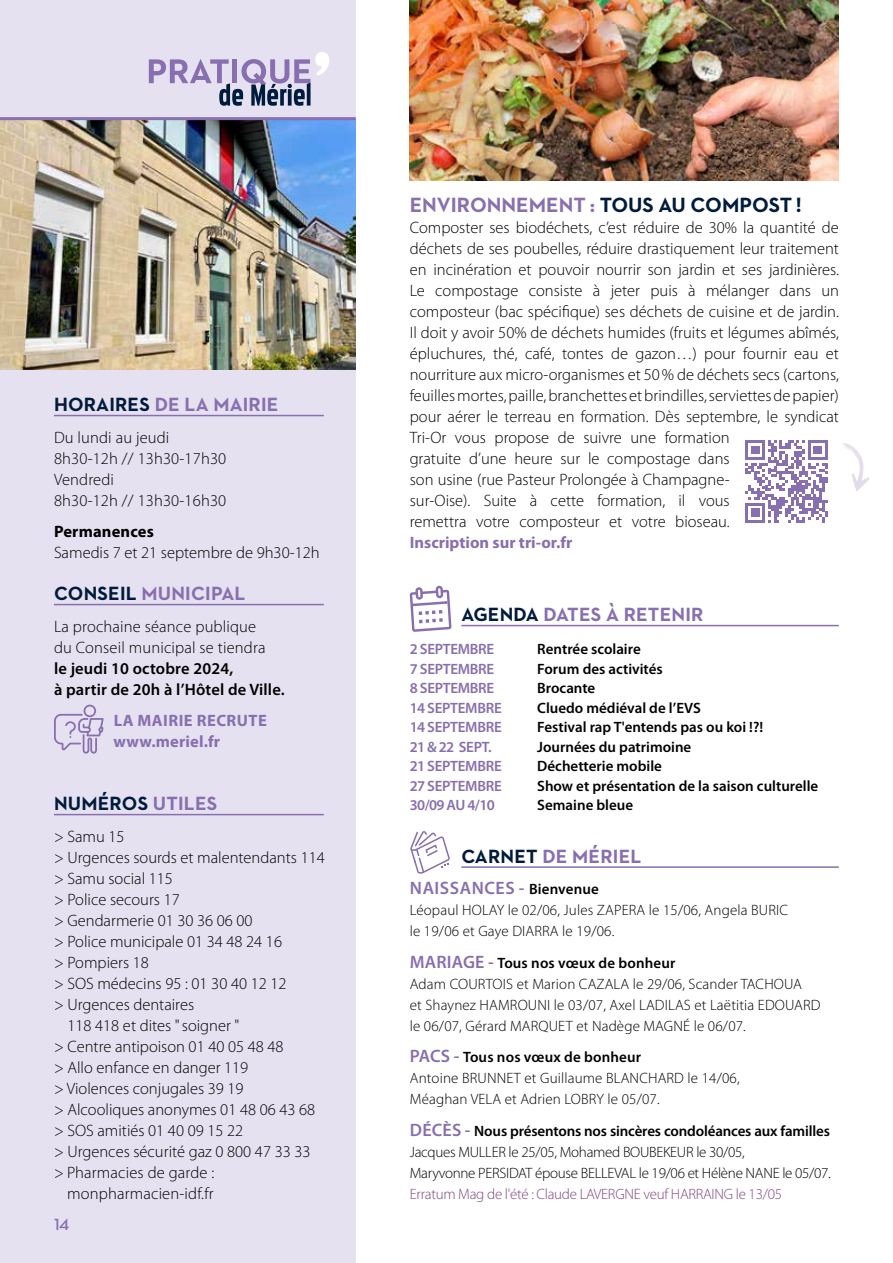
<style>
.page{position:relative;width:893px;height:1263px;background:#fff}
.page>*{position:absolute;margin:0;border:0;box-sizing:border-box;transform-origin:0 0}
.t1{font:700 21px "Neutraface 2 Text";color:#886faf}
.t2{font:700 19.5px "Neutraface 2 Text";letter-spacing:.01em;color:#886faf}
.t3{font:700 19.5px "Neutraface 2 Text";letter-spacing:.01em;color:#001b3b}
.t4{font:600 18px "Myriad Pro";letter-spacing:.03em;color:#886faf}
.t5{font:300 16.5px/21px "Myriad Pro";color:#000}
.t6{font:600 16.5px/21px "Myriad Pro";letter-spacing:.01em;color:#000}
.t7{font:700 16.5px/21px "Myriad Pro";letter-spacing:.03em;color:#886faf}
.t8{font:700 16.5px "Myriad Pro";letter-spacing:.01em;color:#886faf}
.t9{font:700 16.5px "Myriad Pro";letter-spacing:.01em;color:#000}
.t10{font:600 16.5px "Neutraface 2 Text";color:#886faf}
.t11{font:300 15px/21px "Myriad Pro";letter-spacing:.01em;color:#000}
.t12{font:600 15px "Myriad Pro";color:#000}
.t13{font:300 15px/21px "Myriad Pro";letter-spacing:-.02em;color:#000}
.t14{font:600 15px "Myriad Pro";letter-spacing:-.02em;color:#886faf}
.t15{font:300 15px "Myriad Pro";letter-spacing:-.02em;color:#824680}
.s1{color:#001b3b}
.s2{color:#886faf}
.s3{font-size:15px;color:#000}
.s4{font-weight:600;font-size:18px;color:#886faf}
.s5{font-weight:600}
</style>
<div class="page">
<div style="left:0;top:0;width:356px;height:1263px;background:#e6e1f1"></div>
<img style="left:0;top:120px;width:355px;height:249px">
<svg style="left:149px;top:52px;width:180px;height:54px"></svg>
<hr style="left:54px;top:415px;width:270px;height:1px;background:#886faf">
<hr style="left:54px;top:604px;width:270px;height:1px;background:#886faf">
<hr style="left:54px;top:814px;width:270px;height:1px;background:#886faf">
<hr style="left:0;top:117px;width:356px;height:3px;background:#886faf">
<hr style="left:461px;top:866px;width:378px;height:2px;background:#886faf">
<svg style="left:410px;top:831px;width:40px;height:42px"></svg>
<hr style="left:461px;top:625px;width:378px;height:1px;background:#886faf">
<svg style="left:410px;top:586px;width:42px;height:46px"></svg>
<svg style="left:54px;top:705px;width:50px;height:49px"></svg>
<img style="left:410px;top:0;width:429px;height:180px">
<svg style="left:745px;top:440px;width:83px;height:82px"></svg>
<svg style="left:843px;top:443px;width:27px;height:49px"></svg>
<p class="t2" style="left:54px;top:392px;width:226px"><span class="s1">HORAIRES</span> DE LA MAIRIE</p>
<p class="t5" style="left:54px;top:426px;width:174px">Du lundi au jeudi<br>8h30-12h // 13h30-17h30<br>Vendredi<br>8h30-12h // 13h30-16h30</p>
<p class="t9" style="left:54px;top:521px;width:101px">Permanences</p>
<p class="t5" style="left:54px;top:542px;width:267px">Samedis 7 et 21 septembre de 9h30-12h</p>
<p class="t2" style="left:54px;top:581px;width:193px"><span class="s1">CONSEIL</span> MUNICIPAL</p>
<p class="t5" style="left:54px;top:615px;width:213px">La prochaine séance publique du Conseil municipal se tiendra</p>
<p class="t6" style="left:54px;top:657px;width:232px">le jeudi 10 octobre 2024,<br>à partir de 20h à l’Hôtel de Ville.</p>
<p class="t7" style="left:114px;top:709px;width:155px">LA MAIRIE RECRUTE www.meriel.fr</p>
<p class="t3" style="left:54px;top:791px;width:165px">NUMÉROS <span class="s2">UTILES</span></p>
<p class="t5" style="left:54px;top:825px;width:72px">&gt; Samu 15</p>
<p class="t5" style="left:54px;top:846px;width:272px">&gt; Urgences sourds et malentendants 114</p>
<p class="t5" style="left:54px;top:867px;width:120px">&gt; Samu social 115</p>
<p class="t5" style="left:54px;top:888px;width:127px">&gt; Police secours 17</p>
<p class="t5" style="left:54px;top:909px;width:200px">&gt; Gendarmerie 01 30 36 06 00</p>
<p class="t5" style="left:54px;top:930px;width:230px">&gt; Police municipale 01 34 48 24 16</p>
<p class="t5" style="left:54px;top:951px;width:96px">&gt; Pompiers 18</p>
<p class="t5" style="left:54px;top:972px;width:234px">&gt; SOS médecins 95 : 01 30 40 12 12</p>
<p class="t5" style="left:54px;top:993px;width:142px">&gt; Urgences dentaires</p>
<p class="t5" style="left:67px;top:1014px;width:173px">118 418 et dites "soigner "</p>
<p class="t5" style="left:54px;top:1035px;width:231px">&gt; Centre antipoison 01 40 05 48 48</p>
<p class="t5" style="left:54px;top:1056px;width:196px">&gt; Allo enfance en danger 119</p>
<p class="t5" style="left:54px;top:1077px;width:191px">&gt; Violences conjugales 39 19</p>
<p class="t5" style="left:54px;top:1098px;width:263px">&gt; Alcooliques anonymes 01 48 06 43 68</p>
<p class="t5" style="left:54px;top:1119px;width:191px">&gt; SOS amitiés 01 40 09 15 22</p>
<p class="t5" style="left:54px;top:1140px;width:258px">&gt; Urgences sécurité gaz 0 800 47 33 33</p>
<p class="t5" style="left:54px;top:1161px;width:162px">&gt; Pharmacies de garde :</p>
<p class="t5" style="left:67px;top:1182px;width:148px">monpharmacien-idf.fr</p>
<p class="t10" style="left:54px;top:1214px;width:17px">14</p>
<p class="t1" style="left:410px;top:191px;width:394px">ENVIRONNEMENT : <span class="s1">TOUS AU COMPOST !</span></p>
<p class="t5" style="left:410px;top:216px;width:431px">Composter ses biodéchets, c’est réduire de 30% la quantité de déchets de ses poubelles, réduire drastiquement leur traitement en incinération et pouvoir nourrir son jardin et ses jardinières.<br>Le compostage consiste à jeter puis à mélanger dans un composteur (bac spécifique) ses déchets de cuisine et de jardin.<br>Il doit y avoir 50% de déchets humides (fruits et légumes abîmés, épluchures, thé, café, tontes de gazon…) pour fournir eau et nourriture aux micro-organismes et 50% de déchets secs (cartons, feuilles mortes, paille, branchettes et brindilles, serviettes de papier) pour aérer le terreau en formation. Dès septembre, le syndicat Tri-Or vous propose de suivre une formation<br>gratuite d’une heure sur le compostage dans<br>son usine (rue Pasteur Prolongée à Champagne-<br>sur-Oise). Suite à cette formation, il vous<br>remettra votre composteur et votre bioseau.</p>
<p class="t8" style="left:410px;top:531px;width:164px">Inscription sur tri-or.fr</p>
<p class="t2" style="left:461px;top:602px;width:244px"><span class="s1">AGENDA</span> DATES À RETENIR</p>
<p class="t14" style="left:410px;top:639px;width:86px">2 SEPTEMBRE</p>
<p class="t12" style="left:537px;top:639px;width:105px">Rentrée scolaire</p>
<p class="t14" style="left:410px;top:659px;width:86px">7 SEPTEMBRE</p>
<p class="t12" style="left:537px;top:659px;width:127px">Forum des activités</p>
<p class="t14" style="left:410px;top:678px;width:86px">8 SEPTEMBRE</p>
<p class="t12" style="left:537px;top:678px;width:60px">Brocante</p>
<p class="t14" style="left:410px;top:698px;width:93px">14 SEPTEMBRE</p>
<p class="t12" style="left:537px;top:698px;width:165px">Cluedo médiéval de l’EVS</p>
<p class="t14" style="left:410px;top:717px;width:93px">14 SEPTEMBRE</p>
<p class="t12" style="left:537px;top:717px;width:227px">Festival rap T'entends pas ou koi !?!</p>
<p class="t14" style="left:410px;top:737px;width:83px">21 &amp; 22 SEPT.</p>
<p class="t12" style="left:537px;top:737px;width:156px">Journées du patrimoine</p>
<p class="t14" style="left:410px;top:756px;width:93px">21 SEPTEMBRE</p>
<p class="t12" style="left:537px;top:756px;width:126px">Déchetterie mobile</p>
<p class="t14" style="left:410px;top:776px;width:93px">27 SEPTEMBRE</p>
<p class="t12" style="left:537px;top:776px;width:282px">Show et présentation de la saison culturelle</p>
<p class="t14" style="left:410px;top:795px;width:87px">30/09 AU 4/10</p>
<p class="t12" style="left:537px;top:795px;width:97px">Semaine bleue</p>
<p class="t2" style="left:461px;top:843px;width:182px"><span class="s1">CARNET</span> DE MÉRIEL</p>
<p class="t4" style="left:410px;top:877px;width:190px">NAISSANCES - <span class="s3">Bienvenue</span></p>
<p class="t11" style="left:410px;top:899px;width:380px">Léopaul HOLAY le 02/06, Jules ZAPERA le 15/06, Angela BURIC le 19/06 et Gaye DIARRA le 19/06.</p>
<p class="t11" style="left:410px;top:952px;width:412px"><span class="s4">MARIAGE -</span> <span class="s5">Tous nos vœux de bonheur<br></span>Adam COURTOIS et Marion CAZALA le 29/06, Scander TACHOUA<br>et Shaynez HAMROUNI le 03/07, Axel LADILAS et Laëtitia EDOUARD le 06/07, Gérard MARQUET et Nadège MAGNÉ le 06/07.</p>
<p class="t11" style="left:410px;top:1046px;width:331px"><span class="s4">PACS -</span> <span class="s5">Tous nos vœux de bonheur<br></span>Antoine BRUNNET et Guillaume BLANCHARD le 14/06,<br>Méaghan VELA et Adrien LOBRY le 05/07.</p>
<p class="t13" style="left:410px;top:1120px;width:423px"><span class="s4">DÉCÈS -</span> <span class="s5">Nous présentons nos sincères condoléances aux familles<br></span>Jacques MULLER le 25/05, Mohamed BOUBEKEUR le 30/05,<br>Maryvonne PERSIDAT épouse BELLEVAL le 19/06 et Hélène NANE le 05/07.</p>
<p class="t15" style="left:410px;top:1184px;width:374px">Erratum Mag de l'été : Claude LAVERGNE veuf HARRAING le 13/05</p>
</div>
